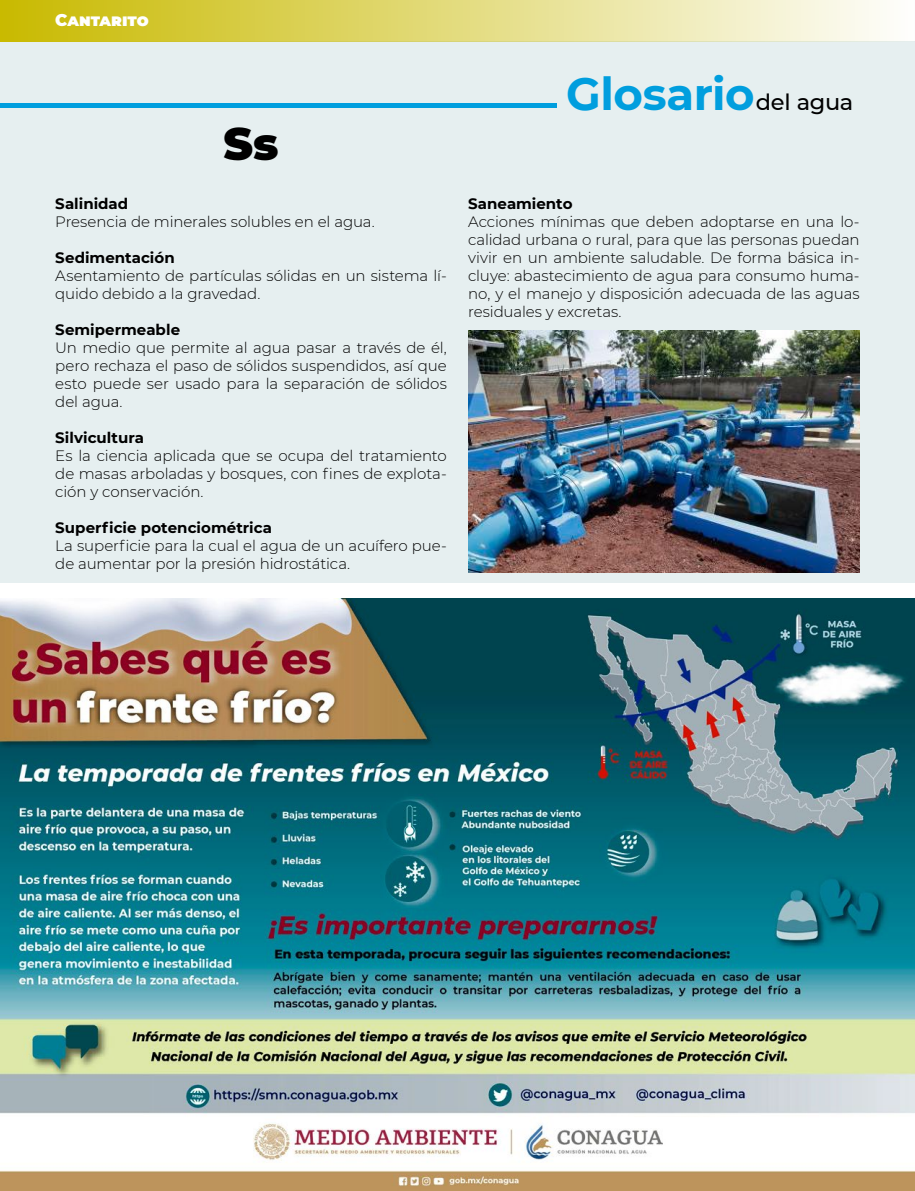
<style>
.page{position:relative;width:915px;height:1191px;background:#fff}
.page>*{position:absolute;margin:0;border:0;box-sizing:border-box;transform-origin:0 0}
.t1{font:700 45px "Montserrat";letter-spacing:-.01em;color:#009ede}
.t2{font:900 45px "Montserrat";color:#000}
.t3{font:900 16.5px "Montserrat";letter-spacing:.065em;color:#fff}
.t4{font:300 15px/18px "Montserrat";letter-spacing:-.005em;color:#000;text-align:justify}
.t5{font:700 15px "Montserrat";color:#000}
.s1{font-weight:500;font-size:22.5px;color:#000}
</style>
<div class="page">
<div style="left:0;top:42px;width:914px;height:541px;background:#e6eff0"></div>
<div style="left:0;top:0;width:914px;height:42px;background:linear-gradient(to right,#c9ba00,#fefefc)"></div>
<hr style="left:914px;top:0;width:1px;height:42px;background:#c9ba00">
<div style="left:0;top:103px;width:556px;height:5px;background:#009ede"></div>
<img style="left:0;top:598px;width:914px;height:593px">
<img style="left:468px;top:330px;width:391px;height:242px">
<p class="t3" style="left:55px;top:8px;width:95px">Cantarito</p>
<h1 class="t2" style="left:223px;top:111px;width:57px">Ss</h1>
<p class="t5" style="left:55px;top:192px;width:74px">Salinidad</p>
<p class="t4" style="left:55px;top:212px;width:321px">Presencia de minerales solubles en el agua.</p>
<p class="t5" style="left:55px;top:246px;width:121px">Sedimentación</p>
<p class="t4" style="left:55px;top:266px;width:393px">Asentamiento de partículas sólidas en un sistema lí&shy;quido debido a la gravedad.</p>
<p class="t5" style="left:55px;top:318px;width:126px">Semipermeable</p>
<p class="t4" style="left:55px;top:338px;width:393px">Un medio que permite al agua pasar a través de él, pero rechaza el paso de sólidos suspendidos, así que esto puede ser usado para la separación de sólidos del agua.</p>
<p class="t5" style="left:55px;top:426px;width:90px">Silvicultura</p>
<p class="t4" style="left:55px;top:446px;width:393px">Es la ciencia aplicada que se ocupa del tratamiento de masas arboladas y bosques, con fines de explota&shy;ción y conservación.</p>
<p class="t5" style="left:55px;top:516px;width:218px">Superficie potenciométrica</p>
<p class="t4" style="left:55px;top:536px;width:393px">La superficie para la cual el agua de un acuífero pue&shy;de aumentar por la presión hidrostática.</p>
<h1 class="t1" style="left:566px;top:61px;width:289px">Glosario<span class="s1">del agua</span></h1>
<p class="t5" style="left:468px;top:192px;width:106px">Saneamiento</p>
<p class="t4" style="left:468px;top:212px;width:393px">Acciones mínimas que deben adoptarse en una lo&shy;calidad urbana o rural, para que las personas puedan vivir en un ambiente saludable. De forma básica in&shy;cluye: abastecimiento de agua para consumo huma&shy;no, y el manejo y disposición adecuada de las aguas residuales y excretas.</p>
</div>
